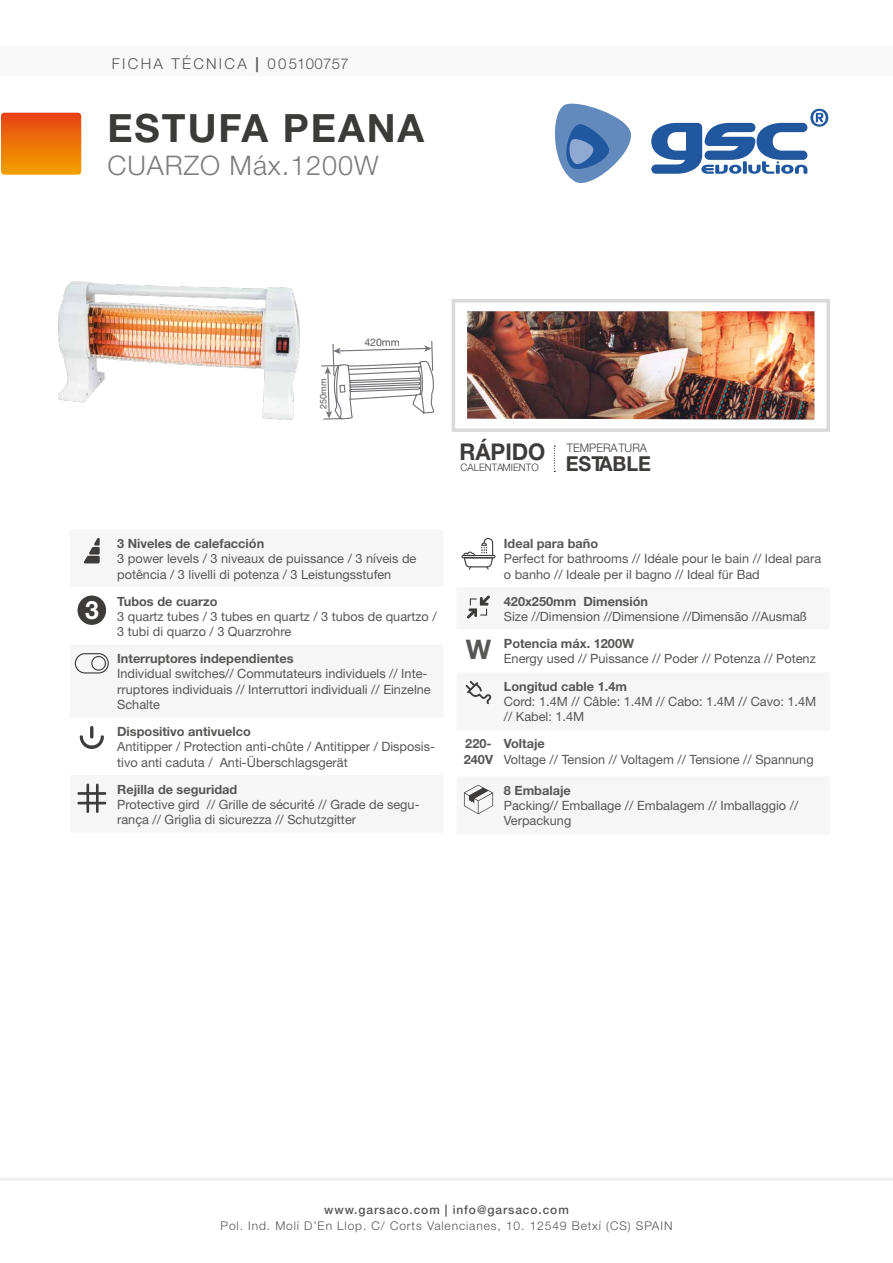
<style>
.page{position:relative;width:893px;height:1263px;background:#fff}
.page>*{position:absolute;margin:0;border:0;box-sizing:border-box;transform-origin:0 0}
.t1{font:700 39px "Helvetica Neue";letter-spacing:.05em;color:#3b3b3a}
.t2{font:300 27px "Helvetica Neue";letter-spacing:.035em;color:#7c7c7b}
.t3{font:700 25.35px "Helvetica Neue";color:#fff}
.t4{font:700 23.1px "Helvetica Neue";color:#3d3c3b;scale:.96 1}
.t5{font:700 20.55px "Helvetica Neue";color:#3d3c3b;scale:.96 1}
.t6{font:300 15px "Helvetica Neue";letter-spacing:.15em;color:#565555}
.t7{font:12.75px/15.3px "Helvetica Neue";color:#575756}
.t8{font:700 12.75px/15.3px "Helvetica Neue";color:#575756}
.t9{font:300 12px "Helvetica Neue";letter-spacing:.075em;color:#565555}
.t10{font:500 12px "Helvetica Neue";letter-spacing:.075em;color:#565555}
.t11{font:300 11.7px "Helvetica Neue";color:#3d3c3b;scale:.96 1}
.t12{font:10.5px "Helvetica Neue";color:#575756}
.t13{font:300 10.35px "Helvetica Neue";color:#3d3c3b;scale:.96 1}
.t14{font:9px "Helvetica Neue";color:#575756}
.s1{font-weight:700}
.s2{font-weight:700;font-size:27px}
</style>
<div class="page">
<svg style="left:651px;top:109px;width:177px;height:65px"></svg>
<svg style="left:554px;top:103px;width:77px;height:81px"></svg>
<hr style="left:0;top:1178px;width:893px;height:3px;background:#f0f0f0">
<div style="left:0;top:47px;width:893px;height:29px;background:#f8f8f8"></div>
<svg style="left:1px;top:113px;width:80px;height:62px;background:#ec7309"></svg>
<svg style="left:84px;top:538px;width:16px;height:25px"></svg>
<div style="left:78px;top:595px;width:28px;height:30px;background:#3d3c3b;border-radius:50%"></div>
<svg style="left:75px;top:653px;width:34px;height:20px"></svg>
<svg style="left:80px;top:726px;width:24px;height:23px"></svg>
<svg style="left:77px;top:783px;width:30px;height:30px"></svg>
<img style="left:58px;top:281px;width:242px;height:139px">
<svg style="left:554px;top:446px;width:1px;height:26px"></svg>
<div style="left:452px;top:299px;width:378px;height:133px;border:3px solid #dadada"></div>
<img style="left:467px;top:311px;width:347px;height:109px">
<hr style="left:461px;top:555px;width:34px;height:3px;background:#3d3c3b;border-radius:2px">
<svg style="left:463px;top:538px;width:30px;height:32px"></svg>
<svg style="left:467px;top:595px;width:23px;height:23px"></svg>
<svg style="left:466px;top:681px;width:25px;height:23px"></svg>
<svg style="left:464px;top:785px;width:29px;height:29px"></svg>
<svg style="left:321px;top:341px;width:114px;height:79px"></svg>
<p class="t6" style="left:112px;top:54px;width:238px">FICHA TÉCNICA <span class="s1">|</span> 005100757</p>
<h1 class="t1" style="left:107px;top:103px;width:318px">ESTUFA PEANA</h1>
<h2 class="t2" style="left:107px;top:149px;width:273px">CUARZO Máx.1200W</h2>
<p class="t14" style="left:318px;top:409px;width:32px;rotate:-90deg">250mm</p>
<p class="t12" style="left:364px;top:336px;width:37px;rotate:1deg">420mm</p>
<h3 class="t4" style="left:459px;top:438px;width:91px">RÁPIDO</h3>
<p class="t13" style="left:461px;top:461px;width:83px">CALENTAMIENTO</p>
<p class="t11" style="left:567px;top:441px;width:85px">TEMPERATURA</p>
<h3 class="t5" style="left:566px;top:451px;width:90px">ESTABLE</h3>
<h3 class="t3" style="left:85px;top:594px;width:15px">3</h3>
<p class="t8" style="left:117px;top:535px;width:149px">3 Niveles de calefacción</p>
<p class="t7" style="left:117px;top:551px;width:301px">3 power levels / 3 niveaux de puissance / 3 níveis de potência / 3 livelli di potenza / 3 Leistungsstufen</p>
<p class="t8" style="left:117px;top:593px;width:102px">Tubos de cuarzo</p>
<p class="t7" style="left:117px;top:608px;width:321px">3 quartz tubes / 3 tubes en quartz / 3 tubos de quartzo /<br>3 tubi di quarzo / 3 Quarzrohre</p>
<p class="t8" style="left:117px;top:651px;width:178px">Interruptores independientes</p>
<p class="t7" style="left:117px;top:666px;width:315px">Individual switches// Commutateurs individuels // Inte&shy;rruptores individuais // Interruttori individuali // Einzelne<br>Schalte</p>
<p class="t8" style="left:117px;top:723px;width:135px">Dispositivo antivuelco</p>
<p class="t7" style="left:117px;top:739px;width:319px">Antitipper / Protection anti-chûte / Antitipper / Disposis&shy;tivo anti caduta / Anti-Überschlagsgerät</p>
<p class="t8" style="left:117px;top:781px;width:122px">Rejilla de seguridad</p>
<p class="t7" style="left:117px;top:796px;width:304px">Protective gird // Grille de sécurité // Grade de segu&shy;rança // Griglia di sicurezza // Schutzgitter</p>
<p class="t8" style="left:504px;top:535px;width:96px">Ideal para baño</p>
<p class="t7" style="left:504px;top:551px;width:319px">Perfect for bathrooms // Idéale pour le bain // Ideal para o banho // Ideale per il bagno // Ideal für Bad</p>
<p class="t8" style="left:504px;top:593px;width:146px">420x250mm Dimensión</p>
<p class="t7" style="left:466px;top:603px;width:343px;line-height:27px;text-indent:38px">Size //Dimension //Dimensione //Dimensão //Ausmaß<br><span class="s2">W</span> <span class="s1">Potencia máx. 1200W</span></p>
<p class="t7" style="left:504px;top:651px;width:313px">Energy used // Puissance // Poder // Potenza // Potenz</p>
<p class="t8" style="left:504px;top:678px;width:125px">Longitud cable 1.4m</p>
<p class="t7" style="left:504px;top:694px;width:314px">Cord: 1.4M // Câble: 1.4M // Cabo: 1.4M // Cavo: 1.4M // Kabel: 1.4M</p>
<p class="t8" style="left:464px;top:736px;width:31px">220-<br>240V</p>
<p class="t8" style="left:504px;top:736px;width:43px">Voltaje</p>
<p class="t7" style="left:504px;top:751px;width:311px">Voltage // Tension // Voltagem // Tensione // Spannung</p>
<p class="t8" style="left:504px;top:782px;width:69px">8 Embalaje</p>
<p class="t7" style="left:504px;top:798px;width:296px">Packing// Emballage // Embalagem // Imballaggio //<br>Verpackung</p>
<p class="t10" style="left:324px;top:1202px;width:246px">www.garsaco.com | info@garsaco.com</p>
<p class="t9" style="left:221px;top:1219px;width:453px">Pol. Ind. Molí D’En Llop. C/ Corts Valencianes, 10. 12549 Betxí (CS) SPAIN</p>
</div>
